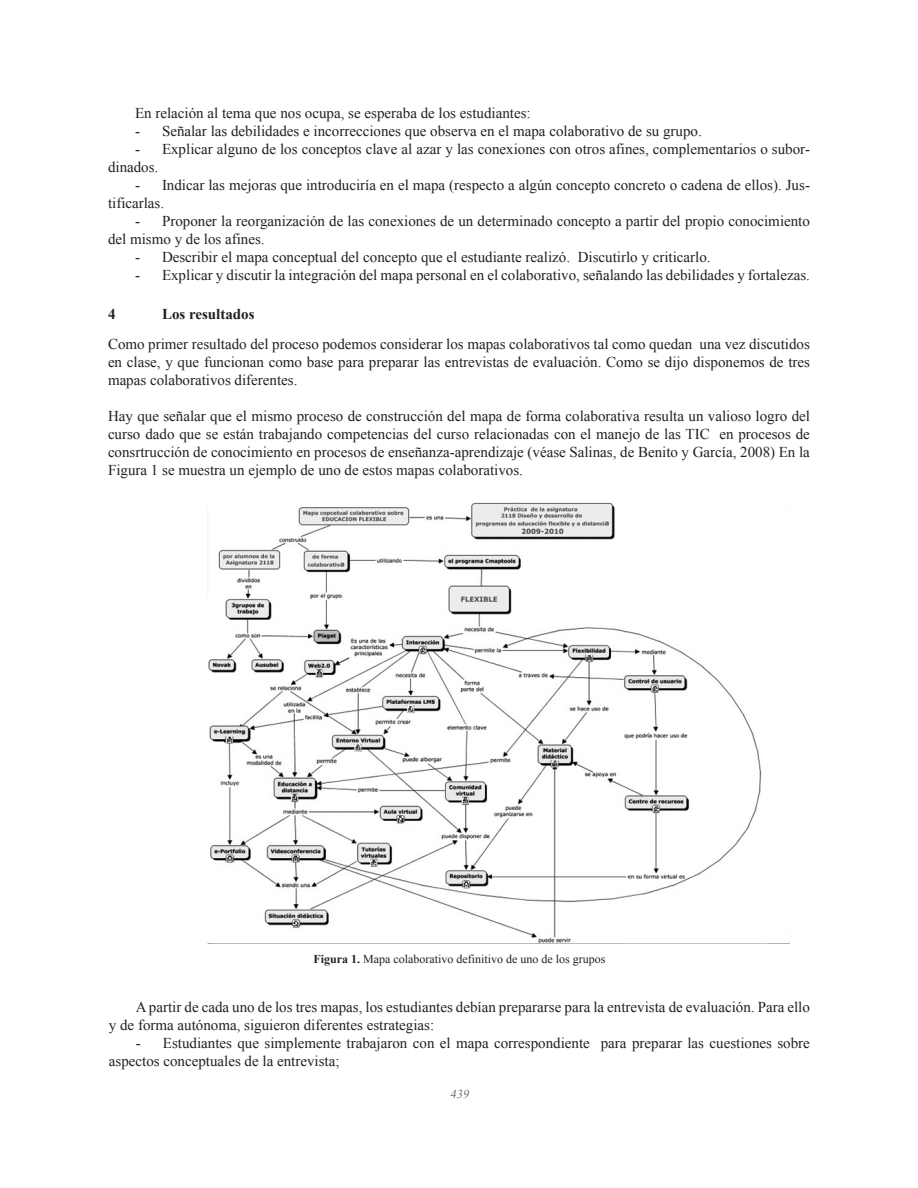
<style>
.page{position:relative;width:918px;height:1188px;background:#fff}
.page>*{position:absolute;margin:0;border:0;box-sizing:border-box;transform-origin:0 0}
.parrafo_2{font:15px/18px "Times New Roman";color:#231f20}
.párrafo1{font:15px/18px "Times New Roman";color:#231f20;text-align:justify}
.encabezado1{font:700 15px "Times New Roman";color:#231f20}
.pie_de_figuras{font:12px "Times New Roman";color:#231f20}
.t1{font:italic 12px "Times New Roman";color:#6c6d70}
.s1{font-weight:700}
</style>
<div class="page">
<img style="left:207px;top:502px;width:582px;height:442px">
<p class="parrafo_2" style="left:135px;top:104px;width:397px">En relación al tema que nos ocupa, se esperaba de los estudiantes:</p>
<p class="parrafo_2" style="left:135px;top:122px;width:568px">- Señalar las debilidades e incorrecciones que observa en el mapa colaborativo de su grupo.</p>
<p class="parrafo_2" style="left:108px;top:140px;width:703px;text-indent:27px">- Explicar alguno de los conceptos clave al azar y las conexiones con otros afines, complementarios o subor&shy;dinados.</p>
<p class="parrafo_2" style="left:108px;top:176px;width:703px;text-indent:27px">- Indicar las mejoras que introduciría en el mapa (respecto a algún concepto concreto o cadena de ellos). Jus&shy;tificarlas.</p>
<p class="parrafo_2" style="left:108px;top:212px;width:703px;text-indent:27px">- Proponer la reorganización de las conexiones de un determinado concepto a partir del propio conocimiento del mismo y de los afines.</p>
<p class="parrafo_2" style="left:135px;top:248px;width:577px">- Describir el mapa conceptual del concepto que el estudiante realizó. Discutirlo y criticarlo.</p>
<p class="parrafo_2" style="left:135px;top:266px;width:677px">- Explicar y discutir la integración del mapa personal en el colaborativo, señalando las debilidades y fortalezas.</p>
<p class="encabezado1" style="left:108px;top:303px;width:9px">4</p>
<p class="encabezado1" style="left:162px;top:303px;width:94px">Los resultados</p>
<p class="párrafo1" style="left:108px;top:335px;width:704px">Como primer resultado del proceso podemos considerar los mapas colaborativos tal como quedan una vez discutidos en clase, y que funcionan como base para preparar las entrevistas de evaluación. Como se dijo disponemos de tres mapas colaborativos diferentes.</p>
<p class="párrafo1" style="left:108px;top:407px;width:703px">Hay que señalar que el mismo proceso de construcción del mapa de forma colaborativa resulta un valioso logro del curso dado que se están trabajando competencias del curso relacionadas con el manejo de las TIC en procesos de consrtrucción de conocimiento en procesos de enseñanza-aprendizaje (véase Salinas, de Benito y García, 2008) En la Figura 1 se muestra un ejemplo de uno de estos mapas colaborativos.</p>
<p class="pie_de_figuras" style="left:313px;top:951px;width:293px"><span class="s1">Figura 1.</span> Mapa colaborativo definitivo de uno de los grupos</p>
<p class="parrafo_2" style="left:109px;top:997px;width:703px;text-indent:27px">A partir de cada uno de los tres mapas, los estudiantes debían prepararse para la entrevista de evaluación. Para ello y de forma autónoma, siguieron diferentes estrategias:</p>
<p class="parrafo_2" style="left:109px;top:1033px;width:703px;text-indent:27px">- Estudiantes que simplemente trabajaron con el mapa correspondiente para preparar las cuestiones sobre aspectos conceptuales de la entrevista;</p>
<p class="t1" style="left:450px;top:1086px;width:23px">439</p>
</div>
